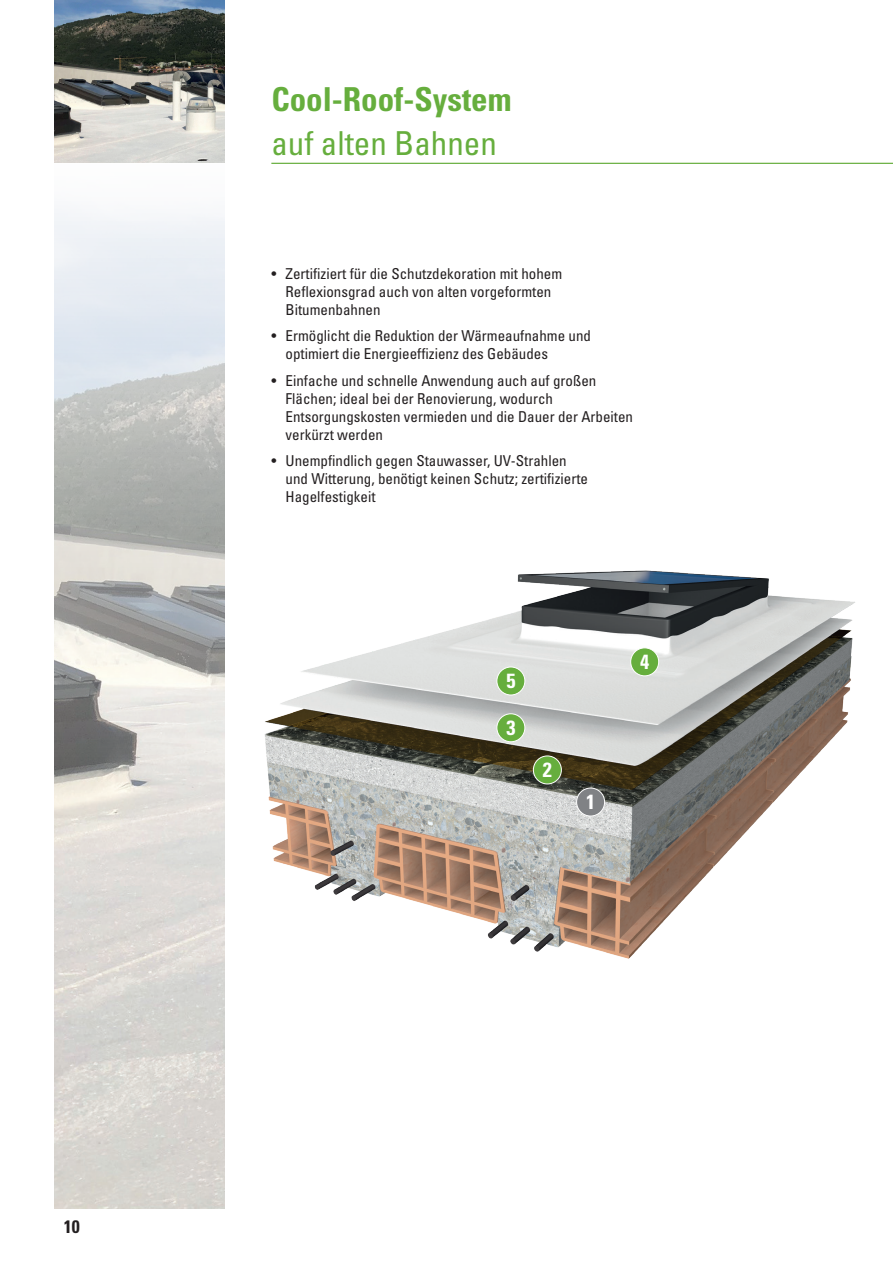
<style>
.page{position:relative;width:893px;height:1263px;background:#fff}
.page>*{position:absolute;margin:0;border:0;box-sizing:border-box;transform-origin:0 0}
.t1{font:700 condensed 33px/43.5px "Univers LT Std";color:#66ae3d}
.t2{font:700 condensed 20.55px "Univers LT Std";color:#fff}
.t3{font:700 condensed 18px "Univers LT Std";color:#231f20}
.t4{font:condensed 15px/18px "Univers LT Std";color:#231f20}
.s1{font-weight:400}
</style>
<div class="page">
<img style="left:224px;top:540px;width:631px;height:494px">
<div style="left:497px;top:714px;width:28px;height:28px;background:#66ae3d;border-radius:50%"></div>
<div style="left:496px;top:713px;width:29px;height:29px;border:1px solid #fff;border-radius:50%"></div>
<div style="left:631px;top:648px;width:28px;height:28px;background:#66ae3d;border-radius:50%"></div>
<div style="left:630px;top:647px;width:29px;height:29px;border:1px solid #fff;border-radius:50%"></div>
<div style="left:533px;top:756px;width:28px;height:28px;background:#66ae3d;border-radius:50%"></div>
<div style="left:533px;top:755px;width:29px;height:29px;border:1px solid #fff;border-radius:50%"></div>
<hr style="left:271px;top:163px;width:622px;height:1px;background:#66ae3d">
<img style="left:54px;top:209px;width:170px;height:1000px">
<svg style="left:54px;top:0;width:170px;height:163px;background:#7f8381"></svg>
<div style="left:497px;top:667px;width:28px;height:28px;background:#66ae3d;border-radius:50%"></div>
<div style="left:496px;top:666px;width:29px;height:29px;border:1px solid #fff;border-radius:50%"></div>
<div style="left:577px;top:788px;width:28px;height:28px;background:#808285;border-radius:50%"></div>
<div style="left:576px;top:788px;width:29px;height:28px;border:1px solid #fff;border-radius:50%"></div>
<p class="t3" style="left:64px;top:1216px;width:17px">10</p>
<p class="t1" style="left:271px;top:77px;width:242px">Cool-Roof-System <span class="s1">auf alten Bahnen</span></p>
<p class="t4" style="left:286px;top:264px;width:278px;text-indent:-14px">• Zertifiziert für die Schutzdekoration mit hohem<br>Reflexionsgrad auch von alten vorgeformten<br>Bitumenbahnen</p>
<p class="t4" style="left:286px;top:327px;width:307px;text-indent:-14px">• Ermöglicht die Reduktion der Wärmeaufnahme und optimiert die Energieeffizienz des Gebäudes</p>
<p class="t4" style="left:286px;top:371px;width:349px;text-indent:-14px">• Einfache und schnelle Anwendung auch auf großen Flächen; ideal bei der Renovierung, wodurch Entsorgungskosten vermieden und die Dauer der Arbeiten verkürzt werden</p>
<p class="t4" style="left:286px;top:452px;width:304px;text-indent:-14px">• Unempfindlich gegen Stauwasser, UV-Strahlen und Witterung, benötigt keinen Schutz; zertifizierte<br>Hagelfestigkeit</p>
<p class="t2" style="left:506px;top:668px;width:11px">5</p>
<p class="t2" style="left:506px;top:715px;width:11px">3</p>
<p class="t2" style="left:543px;top:757px;width:11px">2</p>
<p class="t2" style="left:586px;top:789px;width:11px">1</p>
<p class="t2" style="left:640px;top:649px;width:11px">4</p>
</div>
